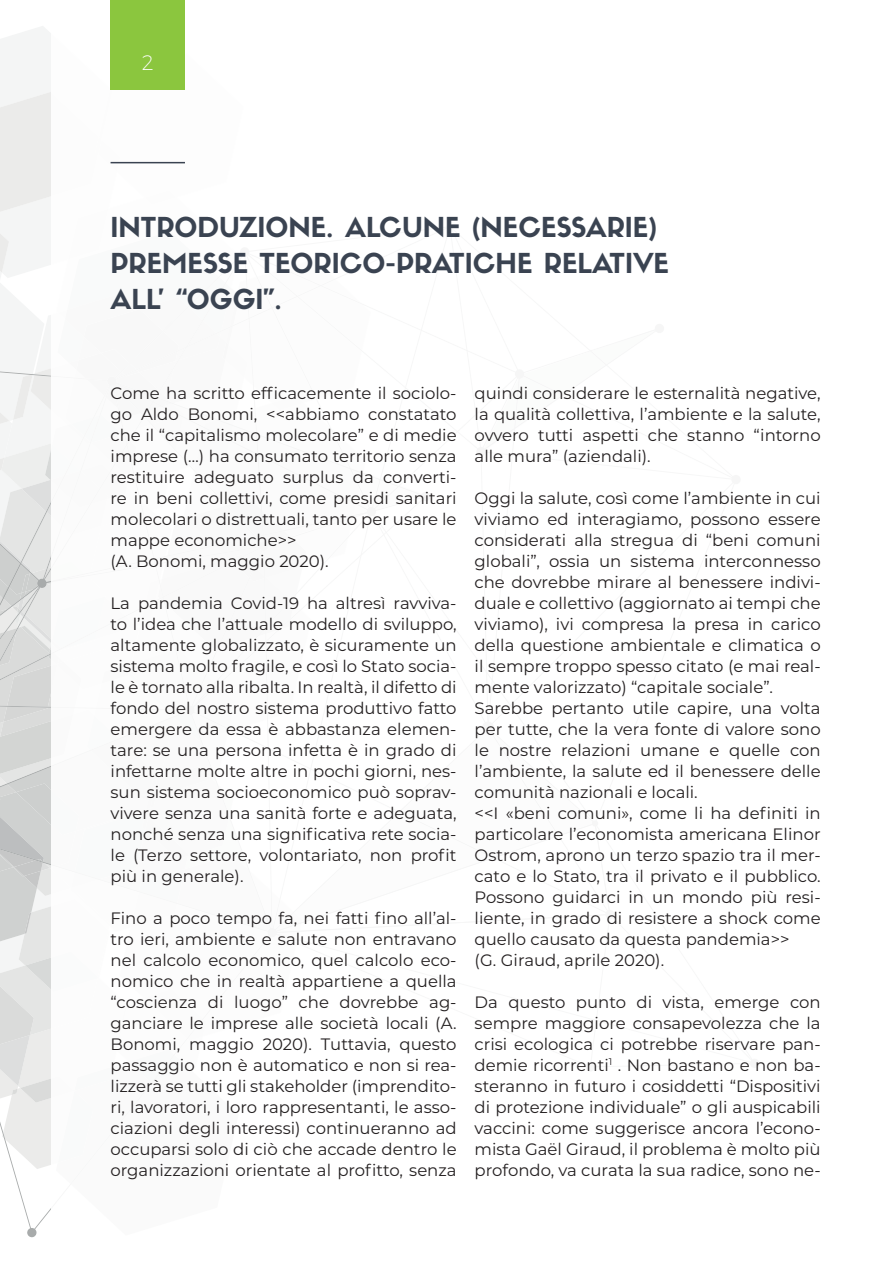
<style>
.page{position:relative;width:893px;height:1263px;background:#fff}
.page>*{position:absolute;margin:0;border:0;box-sizing:border-box;transform-origin:0 0}
.t1{font:27px "Sifonn Basic";color:#3a4351}
.t2{font:200 21px "Montserrat";color:#fff}
.t3{font:16.5px/21px "Montserrat";color:#231f20;text-align:justify}
</style>
<div class="page">
<svg style="left:27px;top:1228px;width:10px;height:9px"></svg>
<svg style="left:0;top:26px;width:51px;height:1209px"></svg>
<div style="left:111px;top:0;width:74px;height:89px;background:#8bc63e"></div>
<hr style="left:111px;top:162px;width:74px;height:1px;background:#3a4351">
<p class="t2" style="left:142px;top:50px;width:14px">2</p>
<p class="t1" style="left:111px;top:210px;width:548px">INTRODUZIONE. ALCUNE (NECESSARIE)</p>
<p class="t1" style="left:111px;top:246px;width:560px">PREMESSE TEORICO-PRATICHE RELATIVE</p>
<p class="t1" style="left:111px;top:282px;width:173px">ALL’ “OGGI”.</p>
<p class="t3" style="left:111px;top:382px;width:348px">Come ha scritto efficacemente il sociolo&shy;go Aldo Bonomi, &lt;&lt;abbiamo constatato che il “capitalismo molecolare” e di medie imprese (…) ha consumato territorio senza restituire adeguato surplus da converti&shy;re in beni collettivi, come presidi sanitari molecolari o distrettuali, tanto per usare le mappe economiche&gt;&gt;</p>
<p class="t3" style="left:111px;top:550px;width:220px">(A. Bonomi, maggio 2020).</p>
<p class="t3" style="left:111px;top:592px;width:348px">La pandemia Covid-19 ha altresì ravviva&shy;to l’idea che l’attuale modello di sviluppo, altamente globalizzato, è sicuramente un sistema molto fragile, e così lo Stato socia&shy;le è tornato alla ribalta. In realtà, il difetto di fondo del nostro sistema produttivo fatto emergere da essa è abbastanza elemen&shy;tare: se una persona infetta è in grado di infettarne molte altre in pochi giorni, nes&shy;sun sistema socioeconomico può soprav&shy;vivere senza una sanità forte e adeguata, nonché senza una significativa rete socia&shy;le (Terzo settore, volontariato, non profit più in generale).</p>
<p class="t3" style="left:111px;top:907px;width:348px">Fino a poco tempo fa, nei fatti fino all’al&shy;tro ieri, ambiente e salute non entravano nel calcolo economico, quel calcolo eco&shy;nomico che in realtà appartiene a quella “coscienza di luogo” che dovrebbe ag&shy;ganciare le imprese alle società locali (A.<br>Bonomi, maggio 2020). Tuttavia, questo passaggio non è automatico e non si rea&shy;lizzerà se tutti gli stakeholder (imprendito&shy;ri, lavoratori, i loro rappresentanti, le asso&shy;ciazioni degli interessi) continueranno ad occuparsi solo di ciò che accade dentro le organizzazioni orientate al profitto, senza</p>
<p class="t3" style="left:475px;top:382px;width:348px">quindi considerare le esternalità negative, la qualità collettiva, l’ambiente e la salute, ovvero tutti aspetti che stanno “intorno alle mura” (aziendali).</p>
<p class="t3" style="left:475px;top:487px;width:348px">Oggi la salute, così come l’ambiente in cui viviamo ed interagiamo, possono essere considerati alla stregua di “beni comuni globali”, ossia un sistema interconnesso che dovrebbe mirare al benessere indivi&shy;duale e collettivo (aggiornato ai tempi che viviamo), ivi compresa la presa in carico della questione ambientale e climatica o il sempre troppo spesso citato (e mai real&shy;mente valorizzato) “capitale sociale”.</p>
<p class="t3" style="left:475px;top:697px;width:348px">Sarebbe pertanto utile capire, una volta per tutte, che la vera fonte di valore sono le nostre relazioni umane e quelle con l’ambiente, la salute ed il benessere delle comunità nazionali e locali.</p>
<p class="t3" style="left:475px;top:802px;width:348px">&lt;&lt;I «beni comuni», come li ha definiti in particolare l’economista americana Elinor Ostrom, aprono un terzo spazio tra il mer&shy;cato e lo Stato, tra il privato e il pubblico.<br>Possono guidarci in un mondo più resi&shy;liente, in grado di resistere a shock come quello causato da questa pandemia&gt;&gt;</p>
<p class="t3" style="left:475px;top:949px;width:191px">(G. Giraud, aprile 2020).</p>
<p class="t3" style="left:475px;top:991px;width:348px">Da questo punto di vista, emerge con sempre maggiore consapevolezza che la crisi ecologica ci potrebbe riservare pan&shy;demie ricorrenti<sup>1</sup> . Non bastano e non ba&shy;steranno in futuro i cosiddetti “Dispositivi di protezione individuale” o gli auspicabili vaccini: come suggerisce ancora l’econo&shy;mista Gaël Giraud, il problema è molto più profondo, va curata la sua radice, sono ne-</p>
</div>
